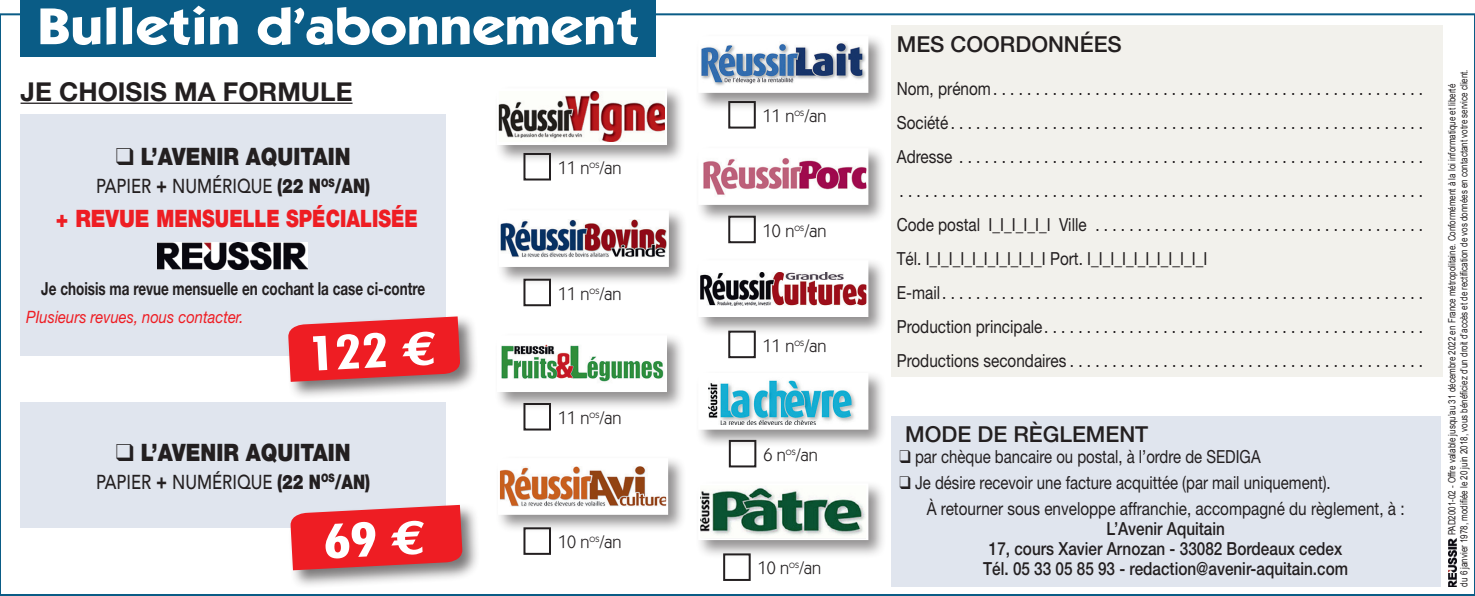
<style>
.page{position:relative;width:1475px;height:596px;background:#fff}
.page>*{position:absolute;margin:0;border:0;box-sizing:border-box;transform-origin:0 0}
.t1{font:700 52px "Itc Kabel";color:#fff;scale:1.13 1}
.t2{font:700 condensed 48px "Futura BT";color:#fff;scale:1.27 1}
.t3{font:700 26px "Helvetica Neue";color:#231f20}
.t4{font:900 24px "Helvetica Neue";color:#231f20;scale:.87 1}
.t5{font:900 24px "Helvetica Neue";color:#ee1d23;scale:.87 1}
.t6{font:500 22px "Helvetica Neue";color:#231f20}
.t7{font:500 20px "Avenir";color:#231f20;scale:.83 1}
.t8{font:18px/34px "Helvetica Neue";color:#231f20;scale:.85 1}
.t9{font:18px/25.6px "Helvetica Neue";color:#231f20;scale:.83 1}
.t10{font:500 18px/20px "Helvetica Neue";color:#231f20;text-align:center;scale:.85 1}
.t11{font:18px "Itc Kabel";color:#231f20}
.t12{font:700 18px "Helvetica Neue";color:#231f20;scale:.75 1}
.t13{font:italic 17px "Helvetica Neue";color:#ee1d23;scale:.87 1}
.t14{font:10px/12px "Arial";color:#231f20;scale:.8 1}
.s1{font-weight:900}
.s2{font-family:"Helvetica Neue";font-weight:900}
.s3{font-family:"Euro Mono";font-stretch:normal}
</style>
<div class="page">
<div style="left:495px;top:455px;width:192px;height:78px;background:#231f20;opacity:.5"></div>
<div style="left:499px;top:459px;width:168px;height:54px;background:#fff"></div>
<img style="left:501px;top:466px;width:164px;height:40px">
<div style="left:495px;top:207px;width:193px;height:78px;background:#231f20;opacity:.5"></div>
<div style="left:499px;top:211px;width:168px;height:55px;background:#fff"></div>
<img style="left:501px;top:219px;width:164px;height:39px">
<div style="left:493px;top:332px;width:193px;height:78px;background:#231f20;opacity:.5"></div>
<img style="left:499px;top:338px;width:165px;height:51px">
<div style="left:493px;top:85px;width:193px;height:79px;background:#231f20;opacity:.5"></div>
<div style="left:497px;top:89px;width:169px;height:55px;background:#fff"></div>
<img style="left:499px;top:92px;width:165px;height:49px">
<div style="left:523px;top:278px;width:28px;height:28px;border:2px solid #231f20"></div>
<div style="left:523px;top:402px;width:28px;height:28px;border:2px solid #231f20"></div>
<div style="left:523px;top:527px;width:28px;height:27px;border:2px solid #231f20"></div>
<div style="left:523px;top:153px;width:28px;height:27px;border:2px solid #231f20"></div>
<div style="left:695px;top:257px;width:192px;height:78px;background:#231f20;opacity:.5"></div>
<div style="left:699px;top:261px;width:168px;height:55px;background:#fff"></div>
<img style="left:701px;top:272px;width:164px;height:33px">
<div style="left:695px;top:33px;width:192px;height:79px;background:#231f20;opacity:.5"></div>
<div style="left:699px;top:37px;width:168px;height:55px;background:#fff"></div>
<img style="left:701px;top:42px;width:164px;height:44px">
<div style="left:698px;top:36px;width:170px;height:57px;border:2px solid #fff"></div>
<div style="left:695px;top:145px;width:192px;height:78px;background:#231f20;opacity:.5"></div>
<div style="left:699px;top:149px;width:168px;height:55px;background:#fff"></div>
<img style="left:703px;top:158px;width:162px;height:37px">
<div style="left:695px;top:369px;width:192px;height:79px;background:#231f20;opacity:.5"></div>
<div style="left:699px;top:373px;width:168px;height:55px;background:#fff"></div>
<img style="left:708px;top:380px;width:148px;height:44px">
<div style="left:695px;top:480px;width:192px;height:78px;background:#231f20;opacity:.5"></div>
<img style="left:701px;top:486px;width:164px;height:50px">
<div style="left:728px;top:439px;width:28px;height:28px;border:2px solid #231f20"></div>
<div style="left:723px;top:553px;width:27px;height:27px;border:2px solid #231f20"></div>
<div style="left:728px;top:101px;width:27px;height:27px;border:2px solid #231f20"></div>
<div style="left:728px;top:215px;width:27px;height:28px;border:2px solid #231f20"></div>
<div style="left:728px;top:330px;width:27px;height:28px;border:2px solid #231f20"></div>
<hr style="left:21px;top:102px;width:331px;height:2px;background:#231f20">
<div style="left:890px;top:25px;width:552px;height:351px;background:#f2f1ec"></div>
<div style="left:21px;top:0;width:635px;height:57px;background:#0a5c86"></div>
<div style="left:890px;top:416px;width:549px;height:170px;background:#e0e5ee"></div>
<img style="left:1448px;top:538px;width:8px;height:48px">
<div style="left:21px;top:114px;width:425px;height:241px;background:#e0e5ee"></div>
<div style="left:21px;top:402px;width:425px;height:126px;background:#e0e5ee"></div>
<div style="left:285px;top:313px;width:193px;height:87px;background:#231f20;opacity:.6"></div>
<svg style="left:288px;top:316px;width:172px;height:65px"></svg>
<div style="left:288px;top:502px;width:192px;height:86px;background:#231f20;opacity:.6"></div>
<img style="left:157px;top:243px;width:151px;height:26px">
<svg style="left:290px;top:504px;width:173px;height:66px"></svg>
<h1 class="t1" style="left:38px;top:-5px;width:533px">Bulletin d’abonnement</h1>
<h3 class="t3" style="left:21px;top:75px;width:333px">JE CHOISIS MA FORMULE</h3>
<h3 class="t4" style="left:116px;top:142px;width:271px">❑ L’AVENIR AQUITAIN</h3>
<p class="t7" style="left:96px;top:175px;width:332px">PAPIER <span class="s1">+</span> NUMÉRIQUE <span class="s2">(22 N</span><sup>OS</sup><span class="s2">/AN)</span></p>
<h3 class="t5" style="left:56px;top:204px;width:417px">+ REVUE MENSUELLE SPÉCIALISÉE</h3>
<p class="t12" style="left:41px;top:277px;width:513px">Je choisis ma revue mensuelle en cochant la case ci-contre</p>
<p class="t13" style="left:26px;top:306px;width:251px">PIusieurs revues, nous contacter.</p>
<h2 class="t2" style="left:306px;top:324px;width:104px;rotate:-3deg">122 <span class="s3">E</span></h2>
<h3 class="t4" style="left:116px;top:437px;width:271px">❑ L’AVENIR AQUITAIN</h3>
<p class="t7" style="left:96px;top:470px;width:332px">PAPIER <span class="s1">+</span> NUMÉRIQUE <span class="s2">(22 N</span><sup>OS</sup><span class="s2">/AN)</span></p>
<p class="t11" style="left:558px;top:157px;width:65px">11 n<sup>os</sup>/an</p>
<p class="t11" style="left:558px;top:283px;width:65px">11 n<sup>os</sup>/an</p>
<p class="t11" style="left:558px;top:407px;width:65px">11 n<sup>os</sup>/an</p>
<p class="t11" style="left:558px;top:531px;width:65px">10 n<sup>os</sup>/an</p>
<p class="t11" style="left:762px;top:105px;width:65px">11 n<sup>os</sup>/an</p>
<p class="t11" style="left:762px;top:220px;width:65px">10 n<sup>os</sup>/an</p>
<p class="t11" style="left:762px;top:335px;width:65px">11 n<sup>os</sup>/an</p>
<p class="t11" style="left:763px;top:444px;width:56px">6 n<sup>os</sup>/an</p>
<p class="t11" style="left:757px;top:557px;width:65px">10 n<sup>os</sup>/an</p>
<p class="t6" style="left:896px;top:31px;width:226px">MES COORDONNÉES</p>
<p class="t8" style="left:896px;top:71px;width:620px">Nom, prénom . . . . . . . . . . . . . . . . . . . . . . . . . . . . . . . . . . . . . . . . . . . . . . . . . . .<br>Société . . . . . . . . . . . . . . . . . . . . . . . . . . . . . . . . . . . . . . . . . . . . . . . . . . . . . . . .<br>Adresse . . . . . . . . . . . . . . . . . . . . . . . . . . . . . . . . . . . . . . . . . . . . . . . . . . . . . . . . . . . . . . . . . . . . . . . . . . . . . . . . . . . . . . . . . . . . . . . . . . . . . . . . . . . . . . . . . . . . .<br>Code postal I_I_I_I_I_I Ville . . . . . . . . . . . . . . . . . . . . . . . . . . . . . . . . . . . . . . .<br>Tél. I_I_I_I_I_I_I_I_I_I_I Port. I_I_I_I_I_I_I_I_I_I_I<br>E-mail . . . . . . . . . . . . . . . . . . . . . . . . . . . . . . . . . . . . . . . . . . . . . . . . . . . . . . . . .<br>Production principale . . . . . . . . . . . . . . . . . . . . . . . . . . . . . . . . . . . . . . . . . . . . .<br>Productions secondaires . . . . . . . . . . . . . . . . . . . . . . . . . . . . . . . . . . . . . . . . . .</p>
<p class="t6" style="left:905px;top:421px;width:244px">MODE DE RÈGLEMENT</p>
<p class="t9" style="left:899px;top:443px;width:436px">❑ par chèque bancaire ou postal, à l’ordre de SEDIGA</p>
<p class="t9" style="left:926px;top:469px;width:577px;text-indent:-27px">❑ Je désire recevoir une facture acquittée (par mail uniquement).<br>À retourner sous enveloppe affranchie, accompagné du règlement, à :</p>
<p class="t10" style="left:983px;top:518px;width:430px">L’Avenir Aquitain<br>17, cours Xavier Arnozan - 33082 Bordeaux cedex<br>Tél. 05 33 05 85 93 - redaction@avenir-aquitain.com</p>
<p class="t14" style="left:1445px;top:586px;width:647px;text-indent:51px;rotate:-90deg">PAD2001-02 - Offre valable jusqu’au 31 décembre 2022 en France métropolitaine. Conformément à la loi informatique et liberté<br>du 6 janvier 1978, modifiée le 20 juin 2018, vous bénéficiez d’un droit d’accès et de rectification de vos données en contactant votre service client.</p>
</div>
